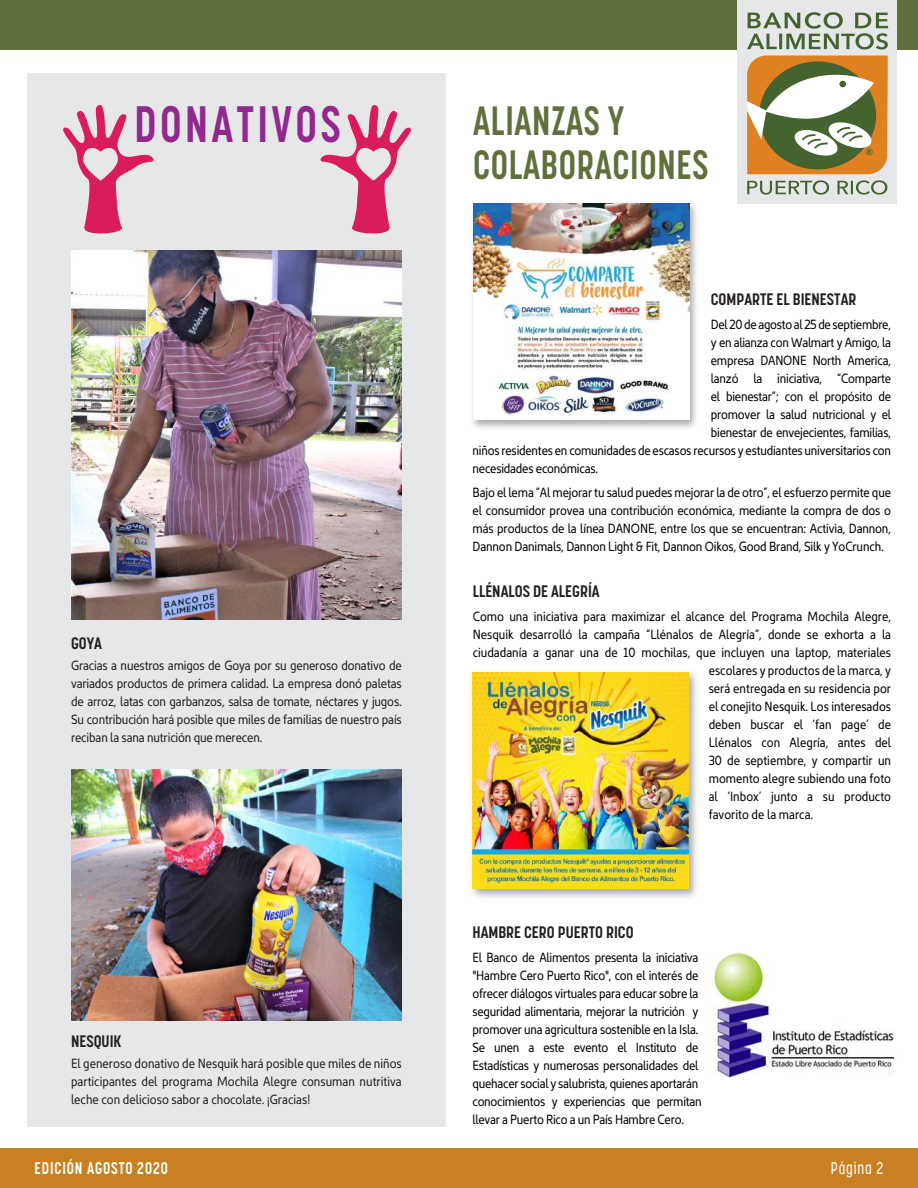
<style>
.page{position:relative;width:918px;height:1188px;background:#fff}
.page>*{position:absolute;margin:0;border:0;box-sizing:border-box;transform-origin:0 0}
.t1{font:700 50.7px "Korolev Condensed";letter-spacing:.08em;color:#92278f;scale:.89 1}
.t2{font:700 40.65px/43.2px "Korolev Condensed";letter-spacing:.02em;color:#60703b;scale:.89 1}
.t3{font:700 16.95px "Korolev Condensed";letter-spacing:.06em;color:#fff;scale:.89 1}
.t4{font:500 16.95px "Korolev Condensed";letter-spacing:.06em;color:#fff;scale:.89 1}
.t5{font:700 16.5px "Korolev Condensed";color:#231f20}
.t6{font:13.5px/18px "Kyrial Sans Pro Regular Cond";letter-spacing:-.015em;color:#000}
.t7{font:13.5px/18px "Kyrial Sans Pro Regular Cond";letter-spacing:-.005em;color:#231f20;text-align:justify}
</style>
<div class="page">
<div style="left:27px;top:73px;width:419px;height:1053px;background:#e6e7e8"></div>
<svg style="left:320px;top:105px;width:91px;height:129px"></svg>
<svg style="left:63px;top:105px;width:91px;height:129px"></svg>
<img style="left:707px;top:952px;width:188px;height:125px">
<img style="left:472px;top:672px;width:225px;height:225px">
<img style="left:473px;top:673px;width:216px;height:216px">
<img style="left:472px;top:203px;width:225px;height:225px">
<img style="left:474px;top:203px;width:216px;height:216px">
<img style="left:71px;top:251px;width:331px;height:369px">
<img style="left:71px;top:769px;width:331px;height:252px">
<div style="left:0;top:0;width:918px;height:49px;background:#60703b"></div>
<div style="left:0;top:1149px;width:918px;height:39px;background:#c88020"></div>
<div style="left:737px;top:0;width:160px;height:204px;background:#e6e7e8"></div>
<svg style="left:747px;top:180px;width:140px;height:15px"></svg>
<svg style="left:747px;top:12px;width:141px;height:162px"></svg>
<h1 class="t1" style="left:134px;top:95px;width:233px">DONATIVOS</h1>
<h2 class="t2" style="left:473px;top:99px;width:266px">ALIANZAS Y<br>COLABORACIONES</h2>
<p class="t5" style="left:71px;top:634px;width:33px">GOYA</p>
<p class="t7" style="left:71px;top:656px;width:332px">Gracias a nuestros amigos de Goya por su generoso donativo de variados productos de primera calidad. La empresa donó paletas de arroz, latas con garbanzos, salsa de tomate, néctares y jugos.<br>Su contribución hará posible que miles de familias de nuestro país reciban la sana nutrición que merecen.</p>
<p class="t5" style="left:71px;top:1032px;width:52px">NESQUIK</p>
<p class="t7" style="left:71px;top:1054px;width:332px">El generoso donativo de Nesquik hará posible que miles de niños participantes del programa Mochila Alegre consuman nutritiva leche con delicioso sabor a chocolate. ¡Gracias!</p>
<p class="t5" style="left:711px;top:290px;width:147px">COMPARTE EL BIENESTAR</p>
<p class="t6" style="left:711px;top:315px;width:182px">Del 20 de agosto al 25 de septiembre,</p>
<p class="t6" style="left:711px;top:333px;width:182px">y en alianza con Walmart y Amigo, la</p>
<p class="t6" style="left:711px;top:351px;width:182px">empresa DANONE North America,</p>
<p class="t6" style="left:711px;top:369px;width:182px">lanzó la iniciativa, “Comparte</p>
<p class="t6" style="left:711px;top:387px;width:182px">el bienestar”; con el propósito de</p>
<p class="t6" style="left:711px;top:405px;width:182px">promover la salud nutricional y el</p>
<p class="t6" style="left:711px;top:423px;width:182px">bienestar de envejecientes, familias,</p>
<p class="t6" style="left:473px;top:441px;width:420px">niños residentes en comunidades de escasos recursos y estudiantes universitarios con</p>
<p class="t6" style="left:473px;top:459px;width:127px">necesidades económicas.</p>
<p class="t6" style="left:473px;top:483px;width:420px;text-align:justify">Bajo el lema “Al mejorar tu salud puedes mejorar la de otro”, el esfuerzo permite que el consumidor provea una contribución económica, mediante la compra de dos o más productos de la línea DANONE, entre los que se encuentran: Activia, Dannon, Dannon Danimals, Dannon Light &amp; Fit, Dannon Oikos, Good Brand, Silk y YoCrunch.</p>
<p class="t5" style="left:473px;top:581px;width:129px">LLÉNALOS DE ALEGRÍA</p>
<p class="t6" style="left:473px;top:606px;width:420px">Como una iniciativa para maximizar el alcance del Programa Mochila Alegre,</p>
<p class="t6" style="left:473px;top:624px;width:420px">Nesquik desarrolló la campaña “Llénalos de Alegría”, donde se exhorta a la</p>
<p class="t6" style="left:473px;top:642px;width:420px">ciudadanía a ganar una de 10 mochilas, que incluyen una laptop, materiales</p>
<p class="t6" style="left:709px;top:660px;width:184px">escolares y productos de la marca, y</p>
<p class="t6" style="left:709px;top:678px;width:184px">será entregada en su residencia por</p>
<p class="t6" style="left:709px;top:696px;width:184px">el conejito Nesquik. Los interesados</p>
<p class="t6" style="left:709px;top:714px;width:184px">deben buscar el ‘fan page’ de</p>
<p class="t6" style="left:709px;top:732px;width:184px">Llénalos con Alegría, antes del</p>
<p class="t6" style="left:709px;top:750px;width:184px">30 de septiembre, y compartir un</p>
<p class="t6" style="left:709px;top:768px;width:184px">momento alegre subiendo una foto</p>
<p class="t6" style="left:709px;top:786px;width:184px">al ‘Inbox’ junto a su producto</p>
<p class="t6" style="left:709px;top:804px;width:106px">favorito de la marca.</p>
<p class="t5" style="left:472px;top:922px;width:163px">HAMBRE CERO PUERTO RICO</p>
<p class="t6" style="left:472px;top:947px;width:231px">El Banco de Alimentos presenta la iniciativa "Hambre Cero Puerto Rico", con el interés de ofrecer diálogos virtuales para educar sobre la seguridad alimentaria, mejorar la nutrición y promover una agricultura sostenible en la Isla.<br>Se unen a este evento el Instituto de Estadísticas y numerosas personalidades del quehacer social y salubrista, quienes aportarán conocimientos y experiencias que permitan llevar a Puerto Rico a un País Hambre Cero.</p>
<p class="t3" style="left:35px;top:1158px;width:151px">EDICIÓN AGOSTO 2020</p>
<p class="t4" style="left:831px;top:1158px;width:61px">Página 2</p>
</div>
